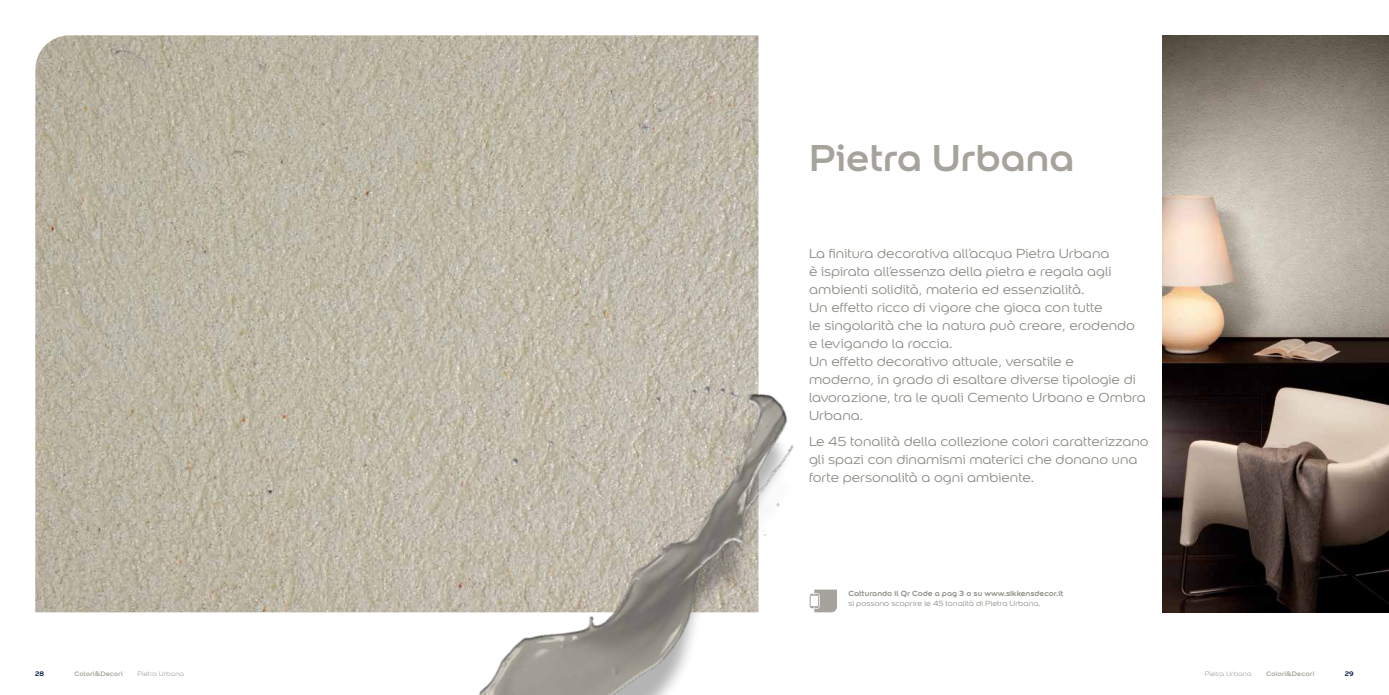
<style>
.page{position:relative;width:1389px;height:695px;background:#fff}
.page>*{position:absolute;margin:0;border:0;box-sizing:border-box;transform-origin:0 0}
.t1{font:700 40px "Colour Sans";letter-spacing:-.01em;color:#a5a39b}
.t2{font:14px/18px "Colour Sans";color:#8a8a83}
.t3{font:700 8px "Colour Sans";color:#8a8a83}
.t4{font:8px "Colour Sans";color:#8a8a83}
.t5{font:700 7px "Colour Sans";color:#a5a39b}
.t6{font:7px "Colour Sans";color:#a5a39b}
.t7{font:700 7px "Colour Sans";color:#00133c}
</style>
<div class="page">
<img style="left:1163px;top:35px;width:226px;height:577px">
<img style="left:35px;top:35px;width:723px;height:577px">
<img style="left:343px;top:275px;width:494px;height:419px">
<h1 class="t1" style="left:809px;top:125px;width:267px">Pietra Urbana</h1>
<p class="t2" style="left:809px;top:243px;width:338px">La finitura decorativa all’acqua Pietra Urbana<br>è ispirata all’essenza della pietra e regala agli ambienti solidità, materia ed essenzialità.<br>Un effetto ricco di vigore che gioca con tutte<br>le singolarità che la natura può creare, erodendo e levigando la roccia.<br>Un effetto decorativo attuale, versatile e<br>moderno, in grado di esaltare diverse tipologie di lavorazione, tra le quali Cemento Urbano e Ombra Urbana.</p>
<p class="t2" style="left:809px;top:432px;width:341px">Le 45 tonalità della collezione colori caratterizzano gli spazi con dinamismi materici che donano una forte personalità a ogni ambiente.</p>
<p class="t3" style="left:848px;top:586px;width:216px">Catturando il Qr Code a pag 3 o su www.sikkensdecor.it</p>
<p class="t4" style="left:848px;top:597px;width:194px">si possono scoprire le 45 tonalità di Pietra Urbana.</p>
<p class="t5" style="left:75px;top:668px;width:50px">Colori&amp;Decori</p>
<p class="t6" style="left:137px;top:669px;width:48px">Pietra Urbana</p>
<p class="t6" style="left:1205px;top:669px;width:48px">Pietra Urbana</p>
<p class="t5" style="left:1266px;top:668px;width:50px">Colori&amp;Decori</p>
<p class="t7" style="left:35px;top:668px;width:11px">28</p>
<p class="t7" style="left:1345px;top:668px;width:10px">29</p>
</div>
